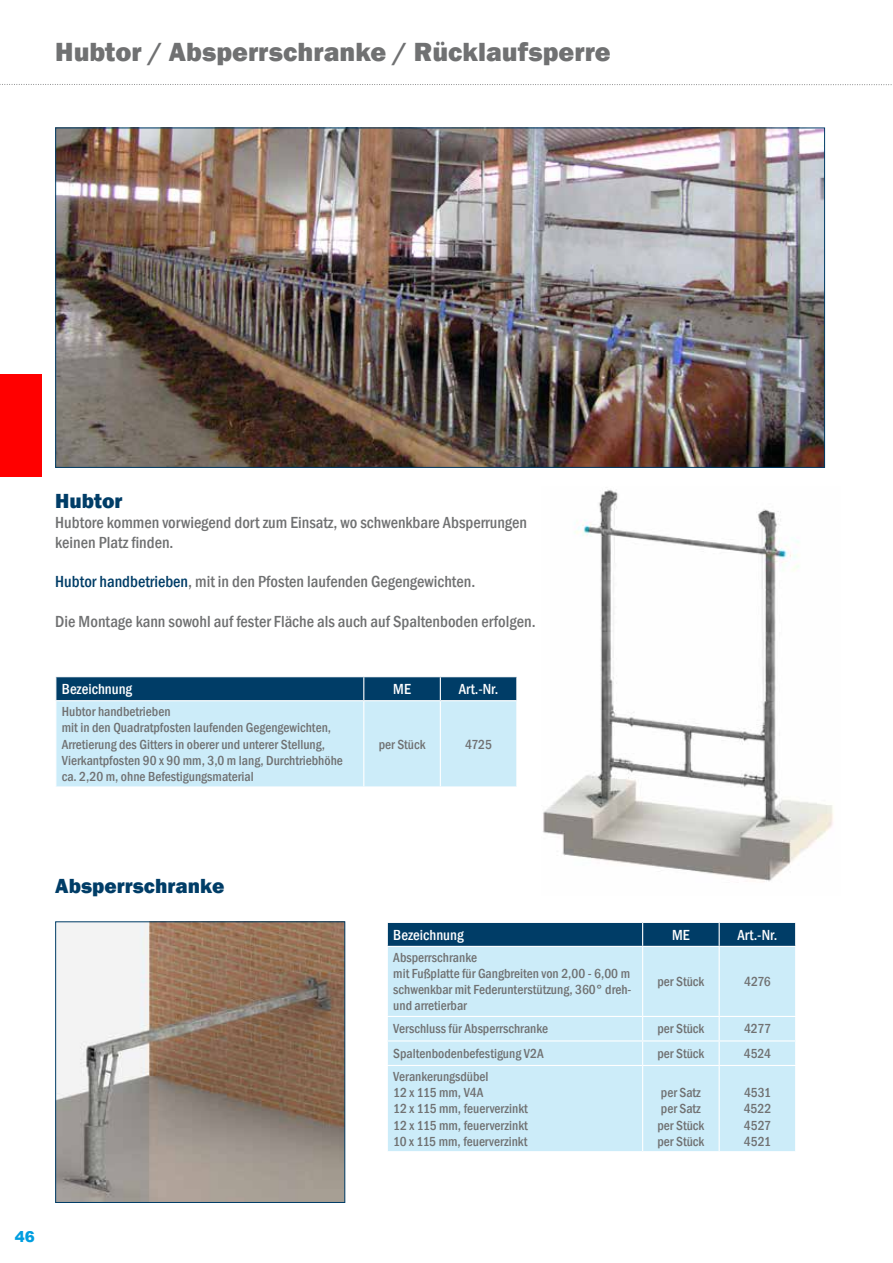
<style>
.page{position:relative;width:893px;height:1263px;background:#fff}
.page>*{position:absolute;margin:0;border:0;box-sizing:border-box;transform-origin:0 0}
.t1{font:800 27px "Franklin Gothic";color:#707172}
.t2{font:800 21px "Franklin Gothic";color:#003d67}
.t3{font:500 condensed 16.5px/19.8px "Franklin Gothic";color:#707172}
.t4{font:500 condensed 15px "Franklin Gothic";color:#fff}
.t5{font:900 15px "Arial";color:#009ee0}
.t6{font:500 condensed 13.5px/16.2px "Franklin Gothic";color:#707172}
.s1{color:#003d67}
</style>
<div class="page">
<svg style="left:0;top:84px;width:892px;height:1px"></svg>
<div style="left:0;top:374px;width:41px;height:102px;background:#f00"></div>
<img style="left:543px;top:489px;width:290px;height:393px">
<img style="left:57px;top:923px;width:286px;height:278px">
<div style="left:55px;top:921px;width:290px;height:282px;border:1px solid #003d67"></div>
<svg style="left:55px;top:677px;width:462px;height:109px;background:#a2c7da"></svg>
<hr style="left:55px;top:700px;width:309px;height:1px;background:#fff">
<hr style="left:55px;top:701px;width:1px;height:85px;background:#fff">
<hr style="left:364px;top:700px;width:76px;height:1px;background:#fff">
<hr style="left:440px;top:700px;width:77px;height:1px;background:#fff">
<div style="left:388px;top:947px;width:407px;height:204px;background:#ccecf9"></div>
<hr style="left:642px;top:947px;width:1px;height:69px;background:#fff">
<hr style="left:719px;top:947px;width:1px;height:69px;background:#fff">
<hr style="left:387px;top:1016px;width:256px;height:1px;background:#fff">
<hr style="left:643px;top:1016px;width:76px;height:1px;background:#fff">
<hr style="left:719px;top:1016px;width:77px;height:1px;background:#fff">
<hr style="left:387px;top:1040px;width:256px;height:1px;background:#fff">
<hr style="left:643px;top:1040px;width:76px;height:1px;background:#fff">
<svg style="left:642px;top:1017px;width:1px;height:48px"></svg>
<hr style="left:719px;top:1040px;width:77px;height:1px;background:#fff">
<svg style="left:719px;top:1017px;width:1px;height:48px"></svg>
<hr style="left:387px;top:1065px;width:256px;height:1px;background:#fff">
<hr style="left:643px;top:1065px;width:76px;height:1px;background:#fff">
<hr style="left:642px;top:1066px;width:1px;height:85px;background:#fff">
<hr style="left:719px;top:1065px;width:77px;height:1px;background:#fff">
<hr style="left:719px;top:1066px;width:1px;height:85px;background:#fff">
<svg style="left:387px;top:922px;width:409px;height:24px;background:#0a456d"></svg>
<hr style="left:643px;top:922px;width:76px;height:1px;background:#fff">
<hr style="left:719px;top:922px;width:77px;height:1px;background:#fff">
<img style="left:57px;top:130px;width:766px;height:336px">
<h1 class="t1" style="left:55px;top:35px;width:557px">Hubtor / Absperrschranke / Rücklaufsperre</h1>
<h2 class="t2" style="left:55px;top:487px;width:69px">Hubtor</h2>
<p class="t3" style="left:55px;top:512px;width:473px">Hubtore kommen vorwiegend dort zum Einsatz, wo schwenkbare Absperrungen keinen Platz finden.</p>
<p class="t3" style="left:55px;top:572px;width:422px"><span class="s1">Hubtor handbetrieben</span>, mit in den Pfosten laufenden Gegengewichten.</p>
<p class="t3" style="left:55px;top:611px;width:482px">Die Montage kann sowohl auf fester Fläche als auch auf Spaltenboden erfolgen.</p>
<p class="t4" style="left:62px;top:679px;width:72px">Bezeichnung</p>
<p class="t4" style="left:393px;top:679px;width:19px">ME</p>
<p class="t4" style="left:459px;top:679px;width:41px">Art.-Nr.</p>
<p class="t6" style="left:62px;top:703px;width:283px">Hubtor handbetrieben<br>mit in den Quadratpfosten laufenden Gegengewichten, Arretierung des Gitters in oberer und unterer Stellung, Vierkantpfosten 90 x 90 mm, 3,0 m lang, Durchtriebhöhe ca. 2,20 m, ohne Befestigungsmaterial</p>
<p class="t6" style="left:379px;top:736px;width:48px">per Stück</p>
<p class="t6" style="left:465px;top:736px;width:28px">4725</p>
<h2 class="t2" style="left:55px;top:872px;width:171px">Absperrschranke</h2>
<p class="t5" style="left:15px;top:1225px;width:22px">46</p>
<p class="t4" style="left:393px;top:925px;width:72px">Bezeichnung</p>
<p class="t4" style="left:672px;top:925px;width:19px">ME</p>
<p class="t4" style="left:737px;top:925px;width:41px">Art.-Nr.</p>
<p class="t6" style="left:393px;top:949px;width:240px">Absperrschranke<br>mit Fußplatte für Gangbreiten von 2,00 - 6,00 m schwenkbar mit Federunterstützung, 360° dreh&shy;und arretierbar</p>
<p class="t6" style="left:657px;top:973px;width:48px">per Stück</p>
<p class="t6" style="left:744px;top:973px;width:28px">4276</p>
<p class="t6" style="left:393px;top:1021px;width:156px">Verschluss für Absperrschranke</p>
<p class="t6" style="left:657px;top:1021px;width:48px">per Stück</p>
<p class="t6" style="left:744px;top:1021px;width:28px">4277</p>
<p class="t6" style="left:393px;top:1045px;width:152px">Spaltenbodenbefestigung V2A</p>
<p class="t6" style="left:657px;top:1045px;width:48px">per Stück</p>
<p class="t6" style="left:744px;top:1045px;width:29px">4524</p>
<p class="t6" style="left:393px;top:1068px;width:136px">Verankerungsdübel<br>12 x 115 mm, V4A<br>12 x 115 mm, feuerverzinkt<br>12 x 115 mm, feuerverzinkt<br>10 x 115 mm, feuerverzinkt</p>
<p class="t6" style="left:657px;top:1084px;width:48px">per Satz per Satz per Stück per Stück</p>
<p class="t6" style="left:744px;top:1084px;width:29px;text-align:justify">4531<br>4522<br>4527<br>4521</p>
</div>
